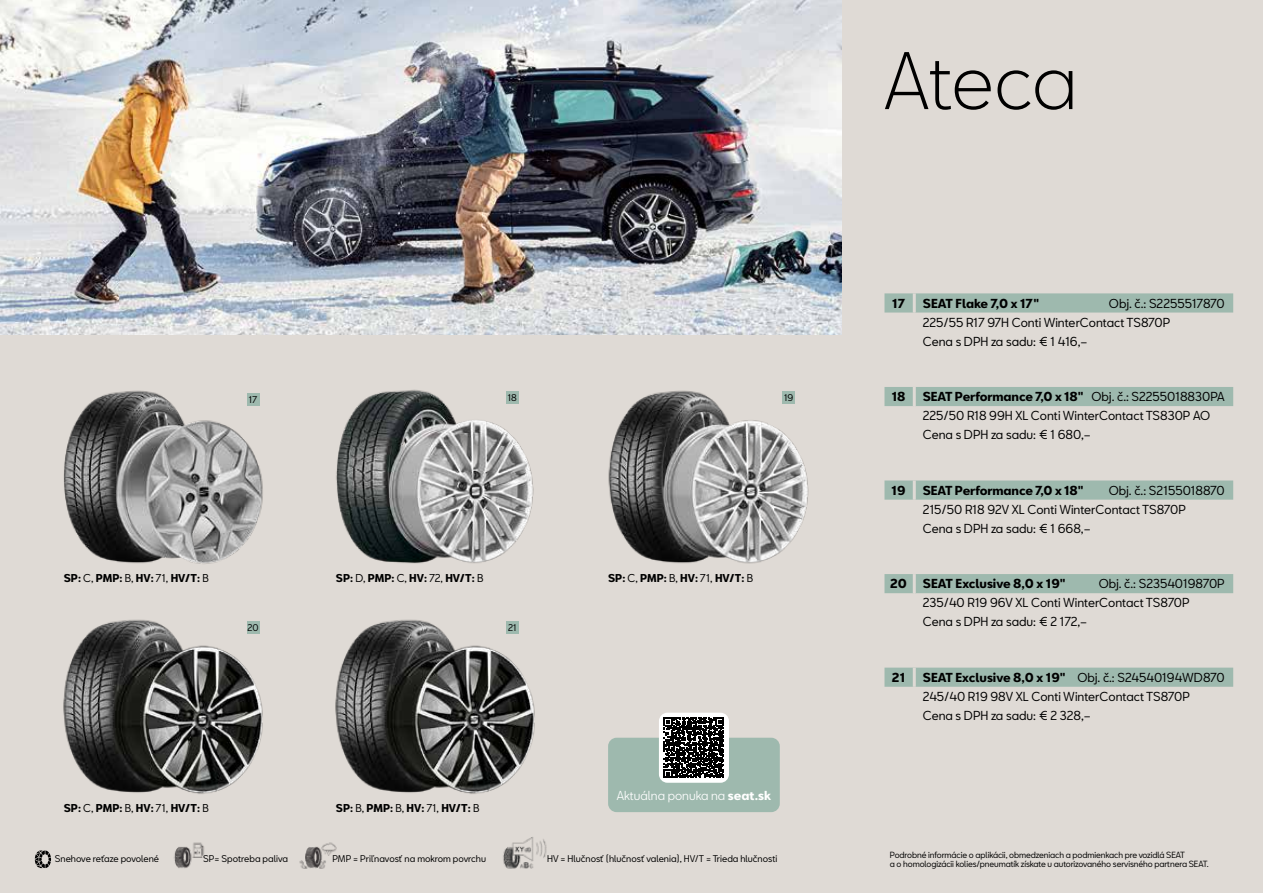
<style>
.page{position:relative;width:1263px;height:893px;background:#fff}
.page>*{position:absolute;margin:0;border:0;box-sizing:border-box;transform-origin:0 0}
.t1{font:300 75px "SEATBCN";letter-spacing:-.005em;color:#000}
.t2{font:12px/19.2px "SEATBCN";color:#000}
.t3{font:700 12px "SEATBCN";letter-spacing:-.01em;color:#000}
.t4{font:12px "SEATBCN";color:#fff}
.t5{font:700 10.5px "SEATBCN";color:#000}
.t6{font:9px "SEATBCN";color:#000}
.t7{font:8.25px/9.9px "SEATBCN";letter-spacing:-.01em;color:#000}
.s1{font-weight:700}
.s2{font-weight:400}
</style>
<div class="page">
<div style="left:0;top:247px;width:842px;height:646px;background:#dfdad5"></div>
<img style="left:63px;top:390px;width:200px;height:174px">
<img style="left:336px;top:389px;width:198px;height:175px">
<img style="left:608px;top:390px;width:201px;height:174px">
<img style="left:63px;top:619px;width:200px;height:175px">
<img style="left:335px;top:619px;width:200px;height:175px">
<img style="left:0;top:0;width:842px;height:335px">
<div style="left:842px;top:0;width:421px;height:893px;background:#dfdad5"></div>
<svg style="left:884px;top:293px;width:349px;height:20px;background:#a0baaf"></svg>
<hr style="left:913px;top:293px;width:3px;height:20px;background:#dfdad5">
<div style="left:884px;top:387px;width:349px;height:19px;background:#9eb9ae"></div>
<hr style="left:913px;top:387px;width:3px;height:19px;background:#dfdad5">
<svg style="left:884px;top:480px;width:349px;height:20px;background:#a1bab0"></svg>
<div style="left:884px;top:574px;width:349px;height:20px;background:#9eb9ae"></div>
<hr style="left:913px;top:574px;width:3px;height:19px;background:#dfdad5">
<div style="left:884px;top:668px;width:349px;height:19px;background:#9eb9ae"></div>
<hr style="left:913px;top:668px;width:3px;height:19px;background:#dfdad5">
<div style="left:506px;top:391px;width:13px;height:13px;background:#9eb9ae"></div>
<div style="left:782px;top:391px;width:13px;height:13px;background:#9eb9ae"></div>
<div style="left:506px;top:621px;width:13px;height:13px;background:#9eb9ae"></div>
<div style="left:247px;top:393px;width:12px;height:12px;background:#9eb9ae"></div>
<div style="left:247px;top:621px;width:12px;height:13px;background:#9eb9ae"></div>
<div style="left:608px;top:738px;width:172px;height:74px;background:#9eb9ae;border-radius:9px"></div>
<svg style="left:35px;top:850px;width:16px;height:18px"></svg>
<img style="left:174px;top:842px;width:30px;height:26px">
<img style="left:299px;top:842px;width:38px;height:27px">
<img style="left:503px;top:837px;width:44px;height:32px">
<div style="left:659px;top:713px;width:70px;height:70px;background:#fff;border-radius:9px"></div>
<svg style="left:664px;top:718px;width:60px;height:60px"></svg>
<h1 class="t1" style="left:884px;top:27px;width:194px">Ateca</h1>
<p class="t3" style="left:892px;top:296px;width:14px">17</p>
<p class="t3" style="left:923px;top:296px;width:118px">SEAT Flake 7,0 x 17″</p>
<p class="t2" style="left:923px;top:294px;width:303px;text-indent:186px">Obj. č.: S2255517870<br>225/55 R17 97H Conti WinterContact TS870P<br>Cena s DPH za sadu: € 1 416,–</p>
<p class="t6" style="left:249px;top:393px;width:10px">17</p>
<p class="t6" style="left:508px;top:391px;width:11px">18</p>
<p class="t6" style="left:784px;top:391px;width:11px">19</p>
<p class="t3" style="left:892px;top:390px;width:15px">18</p>
<p class="t2" style="left:923px;top:388px;width:303px"><span class="s1">SEAT Performance 7,0 x 18″</span> Obj. č.: S2255018830PA<br>225/50 R18 99H XL Conti WinterContact TS830P AO<br>Cena s DPH za sadu: € 1 680,–</p>
<p class="t3" style="left:891px;top:483px;width:16px">19</p>
<p class="t3" style="left:923px;top:483px;width:162px">SEAT Performance 7,0 x 18″</p>
<p class="t2" style="left:923px;top:481px;width:303px;text-indent:186px">Obj. č.: S2155018870<br>215/50 R18 92V XL Conti WinterContact TS870P<br>Cena s DPH za sadu: € 1 668,–</p>
<p class="t5" style="left:64px;top:572px;width:146px">SP: <span class="s2">C,</span> PMP: <span class="s2">B,</span> HV: <span class="s2">71,</span> HV/T: <span class="s2">B</span></p>
<p class="t5" style="left:336px;top:572px;width:149px">SP: <span class="s2">D,</span> PMP: <span class="s2">C,</span> HV: <span class="s2">72,</span> HV/T: <span class="s2">B</span></p>
<p class="t6" style="left:247px;top:621px;width:13px">20</p>
<p class="t6" style="left:508px;top:621px;width:10px">21</p>
<p class="t5" style="left:608px;top:572px;width:146px">SP: <span class="s2">C,</span> PMP: <span class="s2">B,</span> HV: <span class="s2">71,</span> HV/T: <span class="s2">B</span></p>
<p class="t3" style="left:890px;top:577px;width:18px">20</p>
<p class="t3" style="left:923px;top:577px;width:144px">SEAT Exclusive 8,0 x 19″</p>
<p class="t2" style="left:923px;top:575px;width:303px;text-indent:176px">Obj. č.: S2354019870P<br>235/40 R19 96V XL Conti WinterContact TS870P<br>Cena s DPH za sadu: € 2 172,–</p>
<p class="t3" style="left:892px;top:671px;width:15px">21</p>
<p class="t2" style="left:923px;top:668px;width:303px"><span class="s1">SEAT Exclusive 8,0 x 19″</span> Obj. č.: S24540194WD870<br>245/40 R19 98V XL Conti WinterContact TS870P<br>Cena s DPH za sadu: € 2 328,–</p>
<p class="t5" style="left:64px;top:802px;width:146px">SP: <span class="s2">C,</span> PMP: <span class="s2">B,</span> HV: <span class="s2">71,</span> HV/T: <span class="s2">B</span></p>
<p class="t5" style="left:336px;top:802px;width:145px">SP: <span class="s2">B,</span> PMP: <span class="s2">B,</span> HV: <span class="s2">71,</span> HV/T: <span class="s2">B</span></p>
<p class="t4" style="left:617px;top:787px;width:156px">Aktuálna ponuka na <span class="s1">seat.sk</span></p>
<p class="t6" style="left:55px;top:852px;width:106px">Snehove reťaze povolené</p>
<p class="t6" style="left:203px;top:852px;width:86px">SP= Spotreba paliva</p>
<p class="t6" style="left:332px;top:852px;width:155px">PMP = Priľnavosť na mokrom povrchu</p>
<p class="t6" style="left:547px;top:852px;width:232px">HV = Hlučnosť (hlučnosť valenia), HV/T = Trieda hlučnosti</p>
<p class="t7" style="left:890px;top:850px;width:320px">Podrobné informácie o aplikácii, obmedzeniach a podmienkach pre vozidlá SEAT<br>a o homologizácii kolies/pneumatík získate u autorizovaného servisného partnera SEAT.</p>
</div>
